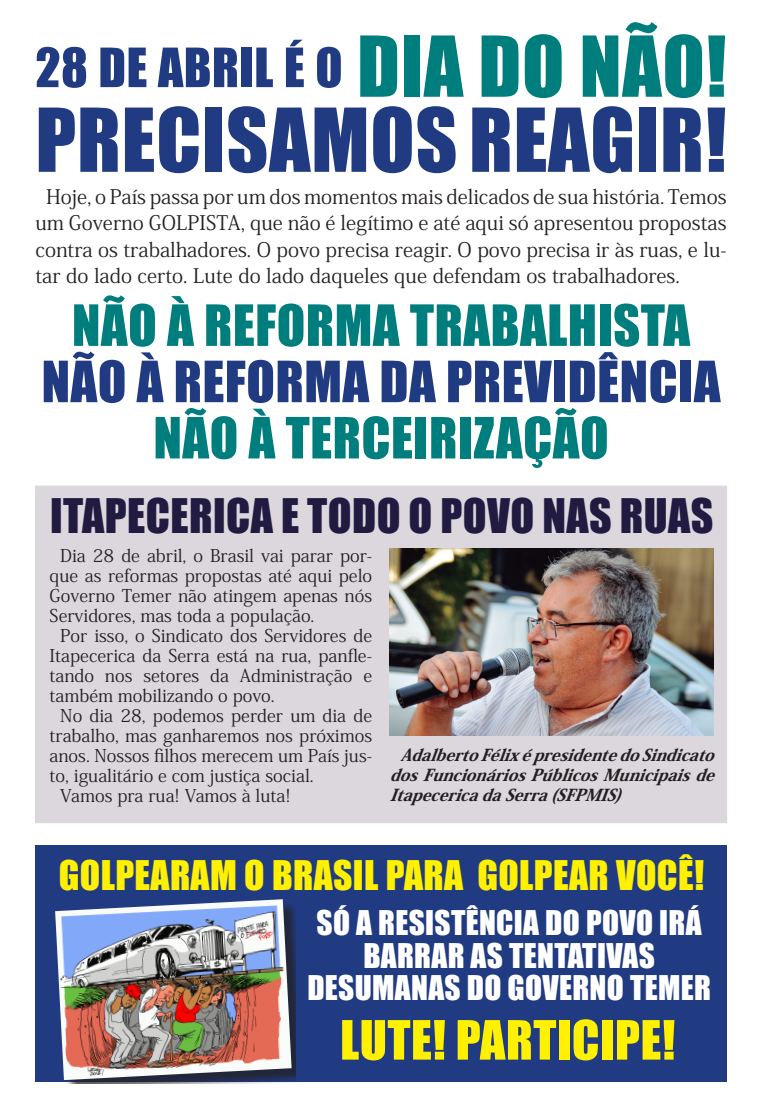
<style>
.page{position:relative;width:762px;height:1117px;background:#fff}
.page>*{position:absolute;margin:0;border:0;box-sizing:border-box;transform-origin:0 0}
.t1{font:81.25px "Impact";letter-spacing:.01em;color:#213b83}
.t2{font:77.5px "Impact";letter-spacing:.01em;color:#007e7d}
.t3{font:52.5px "Impact";letter-spacing:.01em;color:#007e7d}
.t4{font:52.5px "Impact";letter-spacing:.01em;color:#213b83}
.t5{font:50px "Impact";letter-spacing:.01em;color:#fff101}
.t6{font:50px "Impact";letter-spacing:.01em;color:#213b83}
.t7{font:43.75px "Impact";letter-spacing:.01em;color:#211a41}
.t8{font:37.5px "Impact";letter-spacing:.01em;color:#fff101}
.t9{font:31.25px/32.5px "Impact";letter-spacing:.01em;color:#fff;text-align:center}
.Estilo_de_parágrafo{font:20px/26.2px "Koz Min Pro";color:#231f20;text-align:center}
.Estilo_de_parágrafo-2{font:17.5px/20px "Koz Min Pro";color:#231f20}
.Estilo_de_parágrafo-3{font:italic 800 16.25px "Koz Min Pro";color:#231f20}
</style>
<div class="page">
<div style="left:35px;top:844px;width:691px;height:237px;background:#213b83"></div>
<div style="left:57px;top:901px;width:238px;height:181px;background:#231f20;opacity:.75"></div>
<img style="left:55px;top:899px;width:237px;height:180px">
<div style="left:35px;top:485px;width:692px;height:337px;background:#dbd7dd;border:1px solid #dbd7dd"></div>
<img style="left:390px;top:548px;width:323px;height:187px">
<p class="t2" style="left:357px;top:6px;width:371px">DIA DO NÃO!</p>
<p class="t1" style="left:35px;top:77px;width:693px">PRECISAMOSREAGIR!</p>
<p class="Estilo_de_parágrafo" style="left:35px;top:183px;width:693px">Hoje o, País passa por um dos momentos mais delicados de sua história. Temos um Governo GOLPISTA, que não é legítimo e até aqui só apresentou propostas</p>
<p class="Estilo_de_parágrafo" style="left:35px;top:261px;width:646px">tar do lado certo. Lute do lado daqueles que defendam os trabalhadores.</p>
<p class="t6" style="left:35px;top:29px;width:309px">28 DE ABRIL OÉ</p>
<p class="Estilo_de_parágrafo" style="left:35px;top:235px;width:693px">contra os trabalhadores O. povo precisa reagir O. povo precisa ir às ruas l ue, -</p>
<p class="t3" style="left:72px;top:284px;width:619px">NÃO À REFORMA TRABALHISTA</p>
<p class="t4" style="left:42px;top:341px;width:680px">NÃO À REFORMA DA PREVIDÊNCIA</p>
<p class="t3" style="left:153px;top:397px;width:457px">NÃO À TERCEIRIZAÇÃO</p>
<p class="t7" style="left:50px;top:481px;width:665px">ITAPECERICA E TODO O POVO NAS RUAS</p>
<p class="Estilo_de_parágrafo-2" style="left:60px;top:545px;width:313px">Dia 28 de abril o, Brasil vai parar por-</p>
<p class="Estilo_de_parágrafo-2" style="left:50px;top:585px;width:324px">Governo Temer não atingem apenas nós<br>Servidores, mas toda a população.</p>
<p class="Estilo_de_parágrafo-2" style="left:60px;top:625px;width:313px">Por isso o, Sindicato dos Servidores de</p>
<p class="Estilo_de_parágrafo-2" style="left:363px;top:665px;width:10px">e</p>
<p class="Estilo_de_parágrafo-2" style="left:50px;top:565px;width:324px">que as reformas propostas até aqui pelo</p>
<p class="Estilo_de_parágrafo-2" style="left:50px;top:645px;width:324px">Itapecerica da Serra está na rua, panfle-</p>
<p class="Estilo_de_parágrafo-2" style="left:50px;top:685px;width:227px">também mobilizando o povo.</p>
<p class="Estilo_de_parágrafo-2" style="left:50px;top:705px;width:324px;text-align:right">No dia 28, podemos perder um dia de trabalho, mas ganharemos nos próximos</p>
<p class="Estilo_de_parágrafo-2" style="left:50px;top:765px;width:265px">to, igualitário e com justiça social.</p>
<p class="Estilo_de_parágrafo-2" style="left:50px;top:665px;width:46px">tando</p>
<p class="Estilo_de_parágrafo-2" style="left:210px;top:665px;width:20px">da</p>
<p class="Estilo_de_parágrafo-2" style="left:240px;top:665px;width:114px">Administração</p>
<p class="Estilo_de_parágrafo-2" style="left:143px;top:665px;width:57px">setores</p>
<p class="Estilo_de_parágrafo-2" style="left:105px;top:665px;width:29px">nos</p>
<p class="Estilo_de_parágrafo-2" style="left:50px;top:745px;width:324px">anos. Nossos filhos merecem um País jus-</p>
<p class="Estilo_de_parágrafo-2" style="left:60px;top:785px;width:232px">Vamos pra rua! Vamos à luta!</p>
<p class="Estilo_de_parágrafo-3" style="left:400px;top:742px;width:86px">Adalberto</p>
<p class="Estilo_de_parágrafo-3" style="left:390px;top:762px;width:333px">dos Funcionários Públicos Municipais de</p>
<p class="Estilo_de_parágrafo-3" style="left:615px;top:782px;width:15px">(</p>
<p class="Estilo_de_parágrafo-3" style="left:480px;top:742px;width:145px">Félix presidente</p>
<p class="Estilo_de_parágrafo-3" style="left:619px;top:742px;width:29px">do</p>
<p class="Estilo_de_parágrafo-3" style="left:641px;top:742px;width:82px">Sindicato</p>
<p class="Estilo_de_parágrafo-3" style="left:521px;top:742px;width:18px">é</p>
<p class="Estilo_de_parágrafo-3" style="left:551px;top:782px;width:15px">(</p>
<p class="Estilo_de_parágrafo-3" style="left:481px;top:782px;width:29px">da</p>
<p class="Estilo_de_parágrafo-3" style="left:505px;top:782px;width:120px">Serra SFPMIS</p>
<p class="Estilo_de_parágrafo-3" style="left:390px;top:782px;width:97px">Itapecerica</p>
<p class="t8" style="left:59px;top:845px;width:647px">GOLPEARAM O BRASIL PARA GOLPEAR VOCÊ!</p>
<p class="t9" style="left:317px;top:905px;width:386px">SÓ A RESISTÊNCIA DO POVO IRÁ<br>BARRAR AS TENTATIVAS</p>
<p class="t9" style="left:307px;top:970px;width:405px">DESUMANAS DO GOVERNO TEMER</p>
<p class="t5" style="left:340px;top:1000px;width:337px">LUTE! PARTICIPE!</p>
</div>
